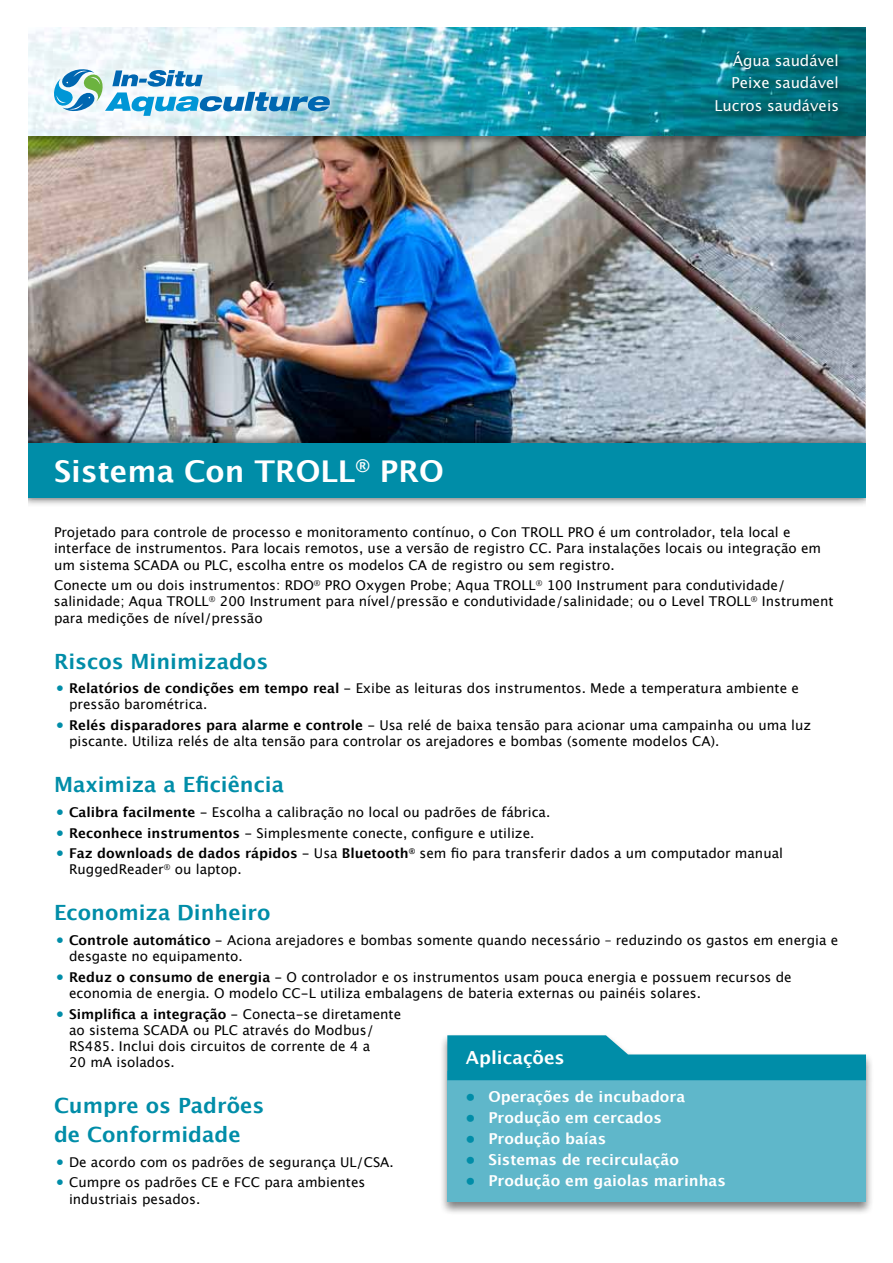
<style>
.page{position:relative;width:893px;height:1263px;background:#fff}
.page>*{position:absolute;margin:0;border:0;box-sizing:border-box;transform-origin:0 0}
.t1{font:700 30px "Lucida Grande";color:#fff}
.t2{font:700 21px/28.8px "Lucida Grande";color:#008da8}
.t3{font:700 18px "Lucida Grande";color:#fff}
.t4{font:700 15px "Lucida Grande";color:#fff}
.t5{font:15px/22.5px "Lucida Sans";color:#fff;text-align:right}
.t6{font:13.5px/16.2px "Lucida Grande";color:#000}
.s1{font-size:16.2px;color:#008da8}
.s2{font-weight:700}
.s3{color:#008da8}
</style>
<div class="page">
<img style="left:28px;top:147px;width:837px;height:284px">
<div style="left:19px;top:456px;width:855px;height:52px;background:#000;opacity:.5"></div>
<div style="left:27px;top:27px;width:839px;height:120px;background:#000;opacity:.5"></div>
<div style="left:710px;top:46px;width:139px;height:76px;background:#000;opacity:.75"></div>
<svg style="left:45px;top:60px;width:294px;height:65px"></svg>
<svg style="left:51px;top:67px;width:286px;height:50px"></svg>
<div style="left:19px;top:431px;width:855px;height:71px;background:#000;opacity:.5"></div>
<div style="left:27px;top:443px;width:839px;height:54px;background:#008da8"></div>
<div style="left:0;top:0;width:27px;height:571px;background:#fff"></div>
<div style="left:866px;top:0;width:27px;height:571px;background:#fff"></div>
<div style="left:439px;top:1032px;width:435px;height:184px;background:#000;opacity:.5"></div>
<div style="left:447px;top:1071px;width:419px;height:131px;background:#5fb7ca"></div>
<svg style="left:447px;top:1035px;width:419px;height:45px"></svg>
<h1 class="t1" style="left:54px;top:446px;width:391px">Sistema Con TROLL<sup>®</sup> PRO</h1>
<p class="t5" style="left:715px;top:49px;width:126px">Água saudável<br>Peixe saudável<br>Lucros saudáveis</p>
<p class="t6" style="left:54px;top:524px;width:769px">Projetado para controle de processo e monitoramento contínuo, o Con TROLL PRO é um controlador, tela local e interface de instrumentos. Para locais remotos, use a versão de registro CC. Para instalações locais ou integração em um sistema SCADA ou PLC, escolha entre os modelos CA de registro ou sem registro.</p>
<p class="t6" style="left:54px;top:577px;width:781px">Conecte um ou dois instrumentos: RDO<sup>®</sup> PRO Oxygen Probe; Aqua TROLL<sup>®</sup> 100 Instrument para condutividade/ salinidade; Aqua TROLL<sup>®</sup> 200 Instrument para nível/pressão e condutividade/salinidade; ou o Level TROLL<sup>®</sup> Instrument para medições de nível/pressão</p>
<h2 class="t2" style="left:54px;top:646px;width:216px">Riscos Minimizados</h2>
<p class="t6" style="left:69px;top:680px;width:731px;text-indent:-13px"><span class="s1">•</span> <span class="s2">Relatórios de condições em tempo real</span> - Exibe as leituras dos instrumentos. Mede a temperatura ambiente e pressão barométrica.</p>
<p class="t6" style="left:69px;top:717px;width:744px;text-indent:-13px"><span class="s1">•</span> <span class="s2">Relés disparadores para alarme e controle</span> - Usa relé de baixa tensão para acionar uma campainha ou uma luz piscante. Utiliza relés de alta tensão para controlar os arejadores e bombas (somente modelos CA).</p>
<h2 class="t2" style="left:54px;top:770px;width:232px">Maximiza a Eficiência</h2>
<p class="t6" style="left:56px;top:804px;width:496px"><span class="s1">•</span> <span class="s2">Calibra facilmente</span> - Escolha a calibração no local ou padrões de fábrica.</p>
<p class="t6" style="left:56px;top:825px;width:480px"><span class="s1">•</span> <span class="s2">Reconhece instrumentos</span> - Simplesmente conecte, configure e utilize.</p>
<p class="t6" style="left:69px;top:845px;width:716px;text-indent:-13px"><span class="s1">•</span> <span class="s2">Faz downloads de dados rápidos</span> - Usa <span class="s2">Bluetooth</span><sup>®</sup> sem fio para transferir dados a um computador manual<br>RuggedReader<sup>®</sup> ou laptop.</p>
<h2 class="t2" style="left:54px;top:898px;width:218px">Economiza Dinheiro</h2>
<p class="t6" style="left:69px;top:932px;width:771px;text-indent:-13px"><span class="s1">•</span> <span class="s2">Controle automático</span> - Aciona arejadores e bombas somente quando necessário – reduzindo os gastos em energia e desgaste no equipamento.</p>
<p class="t6" style="left:69px;top:969px;width:724px;text-indent:-13px"><span class="s1">•</span> <span class="s2">Reduz o consumo de energia</span> - O controlador e os instrumentos usam pouca energia e possuem recursos de economia de energia. O modelo CC-L utiliza embalagens de bateria externas ou painéis solares.</p>
<p class="t6" style="left:69px;top:1006px;width:334px;text-indent:-13px"><span class="s1">•</span> <span class="s2">Simplifica a integração</span> - Conecta-se diretamente ao sistema SCADA ou PLC através do Modbus/ RS485. Inclui dois circuitos de corrente de 4 a<br>20 mA isolados.</p>
<h2 class="t2" style="left:54px;top:1091px;width:212px">Cumpre os Padrões de Conformidade</h2>
<p class="t6" style="left:56px;top:1154px;width:340px"><span class="s1">•</span> De acordo com os padrões de segurança UL/CSA.</p>
<p class="t6" style="left:69px;top:1174px;width:298px;text-indent:-13px"><span class="s1">•</span> Cumpre os padrões CE e FCC para ambientes industriais pesados.</p>
<h3 class="t3" style="left:466px;top:1043px;width:100px">Aplicações</h3>
<p class="t4" style="left:466px;top:1085px;width:221px"><span class="s3">•</span> Operações de incubadora</p>
<p class="t4" style="left:466px;top:1106px;width:197px"><span class="s3">•</span> Produção em cercados</p>
<p class="t4" style="left:466px;top:1127px;width:142px"><span class="s3">•</span> Produção baías</p>
<p class="t4" style="left:466px;top:1148px;width:214px"><span class="s3">•</span> Sistemas de recirculação</p>
<p class="t4" style="left:466px;top:1169px;width:261px"><span class="s3">•</span> Produção em gaiolas marinhas</p>
</div>
